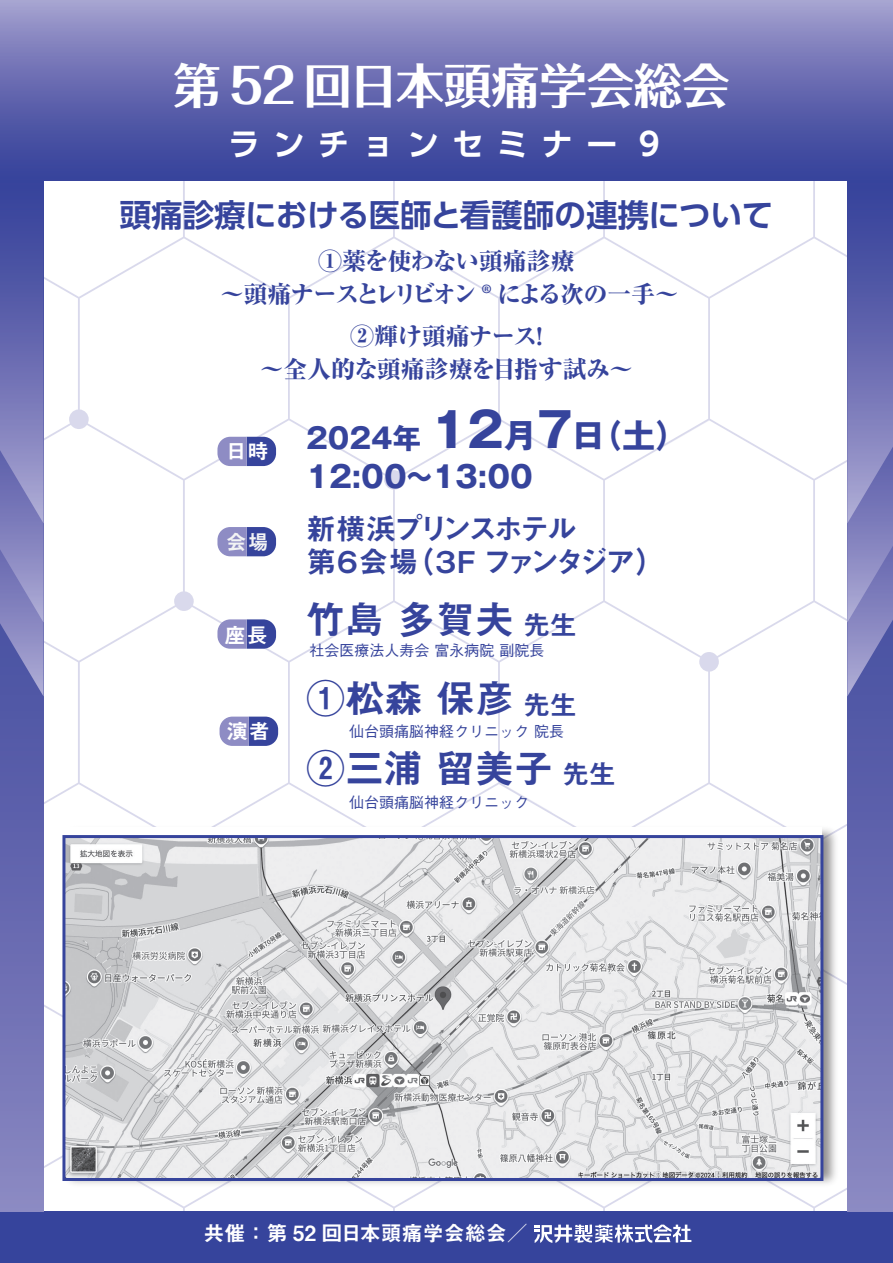
<style>
.page{position:relative;width:893px;height:1263px;background:#fff}
.page>*{position:absolute;margin:0;border:0;box-sizing:border-box;transform-origin:0 0}
.t1{font:700 48px "Folk Pro";letter-spacing:-.01em;color:#fff}
.t2{font:700 48px "Gothic MB101 Pro";color:#36449c}
.t3{font:39px "Midashi Go Pro MB31";color:#36449c}
.t4{font:700 33px "Gothic MB101 Pro";color:#36449c}
.t5{font:700 31.5px "UD Shin Go Pro De";letter-spacing:-.005em;color:#36449c}
.t6{font:700 31.5px "UD Shin Go Pro De";letter-spacing:.42em;color:#fff}
.t7{font:700 30px/52.2px "Gothic MB101 Pro";color:#36449c}
.t8{font:30px "Midashi Go Pro MB31";letter-spacing:-.175em;color:#36449c}
.t9{font:30px "Midashi Go Pro MB31";letter-spacing:-.13em;color:#36449c}
.t10{font:700 28.5px "Gothic MB101 Pro";color:#36449c}
.t11{font:27px "Midashi Go Pro MB31";color:#36449c}
.t12{font:800 24px/33px "Ryumin Pro";letter-spacing:-.06em;color:#36449c;text-align:center}
.t13{font:800 24px/33px "Ryumin Pro";letter-spacing:-.01em;color:#36449c;text-align:center}
.t14{font:800 24px "Ryumin Pro";letter-spacing:-.035em;color:#36449c}
.t15{font:21px "Midashi Go Pro MB31";color:#fff}
.t16{font:21px "Midashi Go Pro MB31";color:#f2f3f4}
.t17{font:500 15px "Gothic BBB Pro";color:#36449c}
.s1{font-family:"Koz Go Pr 6 N";font-weight:400}
.s2{font-family:"Midashi Go Pro MB31";font-weight:400}
</style>
<div class="page">
<svg style="left:217px;top:437px;width:59px;height:29px;background:#6f75b6"></svg>
<svg style="left:217px;top:527px;width:59px;height:29px;background:#7075b7"></svg>
<svg style="left:217px;top:619px;width:59px;height:30px;background:#7378b8"></svg>
<svg style="left:220px;top:717px;width:58px;height:29px;background:#6d73b5"></svg>
<img style="left:60px;top:823px;width:782px;height:367px">
<div style="left:64px;top:827px;width:758px;height:343px;background:#fff"></div>
<img style="left:66px;top:839px;width:753px;height:338px">
<div style="left:0;top:1212px;width:893px;height:51px;background:#36449c"></div>
<svg style="left:535px;top:1224px;width:156px;height:19px"></svg>
<div style="left:0;top:0;width:893px;height:181px;background:linear-gradient(to bottom,#a19ccc,#2f3a96)"></div>
<svg style="left:0;top:696px;width:44px;height:516px;background:#6c6eb2"></svg>
<svg style="left:0;top:181px;width:44px;height:515px;background:#6e70b4"></svg>
<svg style="left:847px;top:696px;width:46px;height:516px;background:#6c6eb2"></svg>
<svg style="left:847px;top:181px;width:46px;height:515px;background:#6d70b4"></svg>
<div style="left:62px;top:835px;width:761px;height:346px;border:3px solid #36449c"></div>
<p class="t1" style="left:173px;top:45px;width:558px">第 52 回日本頭痛学会総会</p>
<p class="t6" style="left:228px;top:118px;width:391px">ランチョンセミナー</p>
<p class="t6" style="left:639px;top:118px;width:22px">9</p>
<p class="t5" style="left:120px;top:190px;width:655px">頭痛診療における医師と看護師の連携について</p>
<p class="t12" style="left:220px;top:243px;width:460px">①薬を使わない頭痛診療<br>～頭痛ナースとレリビオン <span class="s1">®</span> による次の一手~</p>
<p class="t14" style="left:528px;top:318px;width:25px">!</p>
<p class="t13" style="left:260px;top:318px;width:375px">②輝け頭痛ナース<br>～全人的な頭痛診療を目指す試み~</p>
<p class="t4" style="left:572px;top:408px;width:118px">（日土(</p>
<p class="t2" style="left:431px;top:390px;width:74px">12</p>
<p class="t2" style="left:537px;top:390px;width:38px">7</p>
<p class="t4" style="left:504px;top:408px;width:34px">月</p>
<p class="t10" style="left:306px;top:414px;width:117px">2024年</p>
<p class="t7" style="left:306px;top:446px;width:272px">12:00~13:00<br><span class="s2">新横浜プリンスホテル</span></p>
<p class="t8" style="left:404px;top:537px;width:262px">（３F ファンタジア(</p>
<p class="t15" style="left:226px;top:434px;width:45px">日時</p>
<p class="t16" style="left:226px;top:525px;width:45px">会場</p>
<p class="t9" style="left:306px;top:537px;width:114px">第６会場</p>
<p class="t15" style="left:225px;top:618px;width:45px">座長</p>
<p class="t15" style="left:227px;top:714px;width:45px">演者</p>
<p class="t3" style="left:306px;top:588px;width:209px">竹島多賀夫</p>
<p class="t17" style="left:310px;top:638px;width:236px">社会医療法人寿会富永病院副院長</p>
<p class="t11" style="left:523px;top:683px;width:55px">先生</p>
<p class="t11" style="left:523px;top:604px;width:55px">先生</p>
<p class="t3" style="left:306px;top:667px;width:209px">①松森保彦</p>
<p class="t17" style="left:349px;top:720px;width:216px">仙台頭痛脳神経クリニック院長</p>
<p class="t3" style="left:306px;top:737px;width:248px">②三浦留美子</p>
<p class="t17" style="left:349px;top:791px;width:181px">仙台頭痛脳神経クリニック</p>
<p class="t11" style="left:562px;top:752px;width:55px">先生</p>
<p class="t15" style="left:204px;top:1216px;width:326px">共催：第 52 回日本頭痛学会総会／</p>
</div>
